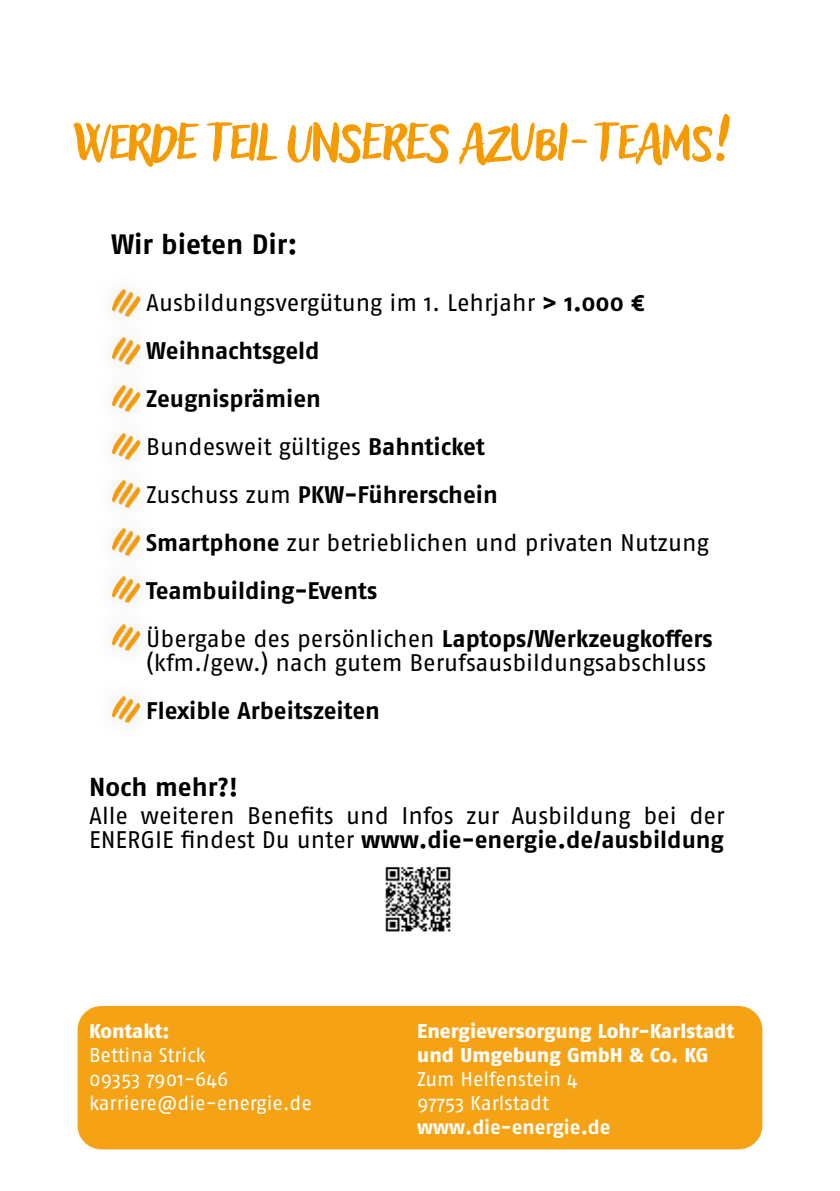
<style>
.page{position:relative;width:840px;height:1191px;background:#fff}
.page>*{position:absolute;margin:0;border:0;box-sizing:border-box;transform-origin:0 0}
.t1{font:68px "Adlery Pro Blockletter";letter-spacing:-.02em;color:#f59a00}
.t2{font:700 28px "Fago OT";letter-spacing:-.005em;color:#000}
.t3{font:700 26px "Fago OT";color:#000}
.t4{font:24px/48px "Fago OT";letter-spacing:-.005em;color:#000}
.t5{font:700 24px "Fago OT";color:#000}
.t6{font:20px/24px "Fago OT";letter-spacing:-.005em;color:#fff}
.t7{font:800 20px/24px "Fago OT";letter-spacing:-.005em;color:#fff}
.t8{font:700 20px "Fago OT";color:#fff}
.s1{font-weight:700}
</style>
<div class="page">
<div style="left:77px;top:1006px;width:685px;height:143px;background:#f5a215;border-radius:24px"></div>
<img style="left:111px;top:290px;width:29px;height:23px">
<img style="left:111px;top:337px;width:29px;height:24px">
<img style="left:111px;top:385px;width:29px;height:23px">
<img style="left:111px;top:433px;width:29px;height:23px">
<img style="left:111px;top:481px;width:29px;height:23px">
<img style="left:111px;top:528px;width:29px;height:24px">
<img style="left:111px;top:576px;width:29px;height:23px">
<img style="left:111px;top:624px;width:29px;height:26px">
<img style="left:111px;top:696px;width:29px;height:26px">
<img style="left:385px;top:867px;width:66px;height:65px">
<h1 class="t1" style="left:72px;top:95px;width:656px">Werde Teil unseres Azubi-Teams!</h1>
<p class="t2" style="left:111px;top:227px;width:188px">Wir bieten Dir:</p>
<p class="t4" style="left:146px;top:279px;width:567px">Ausbildungsvergütung im 1. Lehrjahr <span class="s1">&gt; 1.000 € Weihnachtsgeld<br>Zeugnisprämien<br></span>Bundesweit gültiges <span class="s1">Bahnticket<br></span>Zuschuss zum <span class="s1">PKW-Führerschein<br>Smartphone</span> zur betrieblichen und privaten Nutzung <span class="s1">Teambuilding-Events<br></span>Übergabe des persönlichen <span class="s1">Laptops/Werkzeugkoffers</span></p>
<p class="t4" style="left:146px;top:639px;width:561px">(kfm./gew.) nach gutem Berufsausbildungsabschluss</p>
<p class="t5" style="left:146px;top:696px;width:235px">Flexible Arbeitszeiten</p>
<p class="t3" style="left:89px;top:771px;width:151px">Noch mehr?!</p>
<p class="t4" style="left:89px;top:804px;width:636px;line-height:24px">Alle weiteren Benefits und Infos zur Ausbildung bei der<br>ENERGIE findest Du unter <span class="s1">www.die-energie.de/ausbildung</span></p>
<p class="t7" style="left:89px;top:1018px;width:82px">Kontakt:</p>
<p class="t6" style="left:89px;top:1042px;width:224px">Bettina Strick<br>09353 7901-646 karriere@die-energie.de</p>
<p class="t7" style="left:417px;top:1018px;width:318px">Energieversorgung Lohr-Karlstadt und Umgebung GmbH &amp; Co. KG</p>
<p class="t6" style="left:417px;top:1066px;width:162px">Zum Helfenstein 4<br>97753 Karlstadt</p>
<p class="t8" style="left:417px;top:1114px;width:195px">www.die-energie.de</p>
</div>
